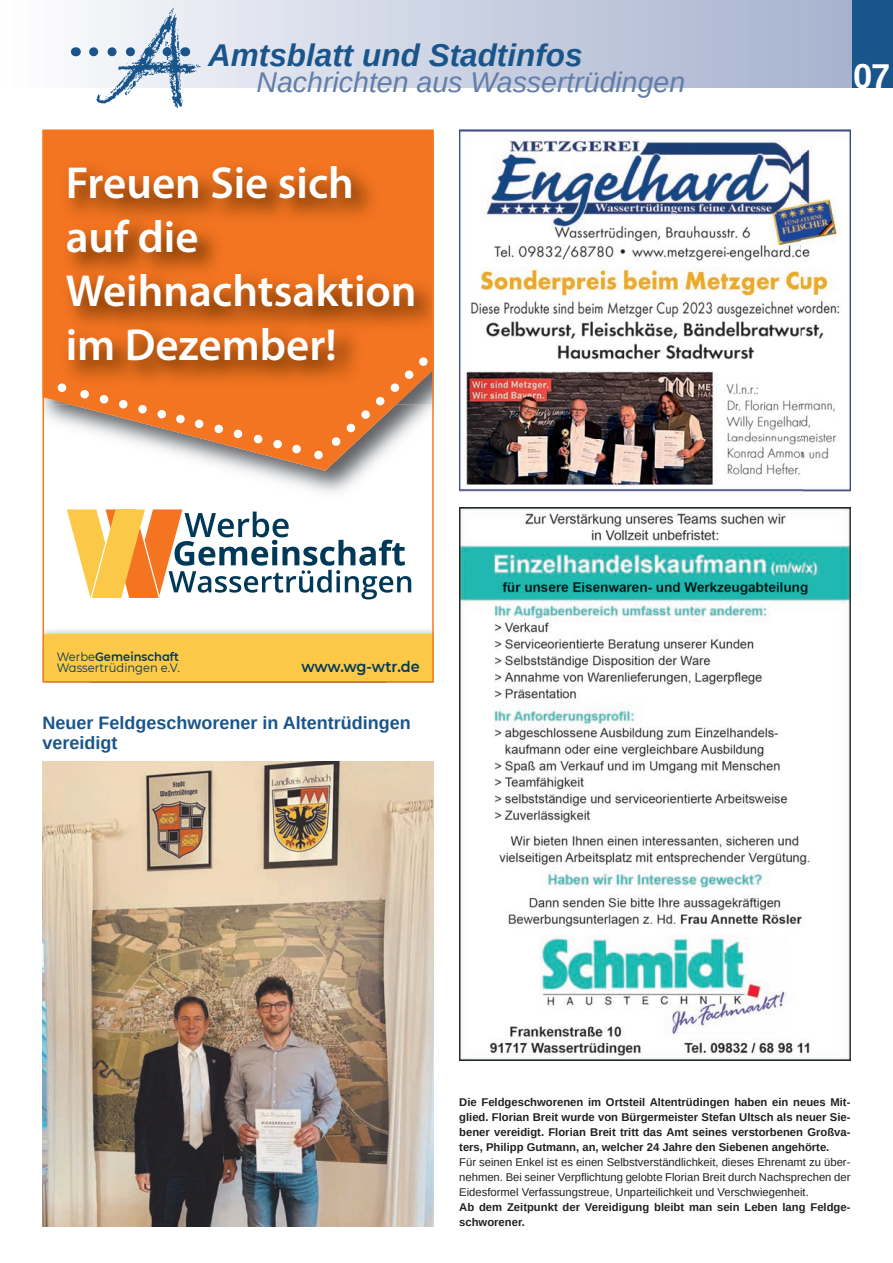
<style>
.page{position:relative;width:893px;height:1263px;background:#fff}
.page>*{position:absolute;margin:0;border:0;box-sizing:border-box;transform-origin:0 0}
.t1{font:600 45px/54px "Myriad Pro";color:#fff}
.t2{font:700 34.5px "Liberation Sans";color:#fff}
.t3{font:italic 700 31.5px "Liberation Sans";color:#19558b}
.t4{font:italic 28.5px "Liberation Sans";color:#627da9}
.t5{font:700 18px/19.5px "Liberation Sans";color:#19558b}
.t6{font:600 15.3px "CMG Sans";letter-spacing:-.005em;color:#003958;scale:.95 1}
.t7{font:12.15px/10.8px "CMG Sans";color:#003958;scale:.95 1}
.t8{font:700 11.25px/15px "Liberation Sans";color:#231f20;text-align:justify}
.t9{font:11.25px/15px "Liberation Sans";color:#231f20;text-align:justify}
.s1{font-weight:600}
</style>
<div class="page">
<div style="left:3px;top:0;width:859px;height:87px;background:linear-gradient(to right,#fbfcfd,#a4b0cd)"></div>
<svg style="left:94px;top:47px;width:2px;height:9px"></svg>
<img style="left:96px;top:8px;width:105px;height:100px">
<div style="left:853px;top:0;width:40px;height:87px;background:#19558b"></div>
<img style="left:459px;top:508px;width:391px;height:553px">
<img style="left:459px;top:130px;width:391px;height:361px">
<img style="left:43px;top:762px;width:391px;height:464px">
<svg style="left:46px;top:133px;width:385px;height:338px;fill:#f47521"></svg>
<img style="left:53px;top:147px;width:378px;height:258px">
<div style="left:314px;top:451px;width:9px;height:8px;background:#fff;border-radius:50%"></div>
<svg style="left:80px;top:389px;width:9px;height:10px"></svg>
<svg style="left:119px;top:399px;width:9px;height:10px"></svg>
<svg style="left:157px;top:409px;width:9px;height:10px"></svg>
<svg style="left:176px;top:414px;width:9px;height:10px"></svg>
<svg style="left:253px;top:434px;width:10px;height:10px"></svg>
<svg style="left:292px;top:444px;width:9px;height:10px"></svg>
<svg style="left:99px;top:394px;width:10px;height:10px"></svg>
<svg style="left:138px;top:404px;width:9px;height:10px"></svg>
<svg style="left:214px;top:424px;width:9px;height:10px"></svg>
<svg style="left:273px;top:439px;width:9px;height:10px"></svg>
<svg style="left:233px;top:429px;width:10px;height:10px"></svg>
<svg style="left:194px;top:419px;width:10px;height:9px"></svg>
<div style="left:58px;top:383px;width:8px;height:9px;background:#fff;border-radius:50%"></div>
<svg style="left:331px;top:410px;width:39px;height:36px"></svg>
<svg style="left:376px;top:357px;width:52px;height:49px"></svg>
<img style="left:91px;top:682px;width:294px;height:1px">
<div style="left:43px;top:634px;width:391px;height:47px;background:#fbc847"></div>
<svg style="left:67px;top:509px;width:344px;height:90px"></svg>
<div style="left:43px;top:130px;width:391px;height:552px;border:2px solid #f47921"></div>
<h3 class="t3" style="left:208px;top:34px;width:376px">Amtsblatt und Stadtinfos</h3>
<h3 class="t4" style="left:257px;top:63px;width:430px">Nachrichten aus Wassertrüdingen</h3>
<h2 class="t2" style="left:853px;top:53px;width:39px">07</h2>
<h1 class="t1" style="left:66px;top:154px;width:352px">Freuen Sie sich auf die<br>Weihnachtsaktion im Dezember!</h1>
<p class="t7" style="left:57px;top:651px;width:131px">Werbe<span class="s1">Gemeinschaft<br></span>Wassertrüdingen e.V.</p>
<h3 class="t6" style="left:301px;top:655px;width:126px">www.wg-wtr.de</h3>
<h3 class="t5" style="left:43px;top:714px;width:370px">Neuer Feldgeschworener in Altentrüdingen vereidigt</h3>
<p class="t8" style="left:459px;top:1095px;width:393px">Die Feldgeschworenen im Ortsteil Altentrüdingen haben ein neues Mit&shy;glied. Florian Breit wurde von Bürgermeister Stefan Ultsch als neuer Sie&shy;bener vereidigt. Florian Breit tritt das Amt seines verstorbenen Großva&shy;ters, Philipp Gutmann, an, welcher 24 Jahre den Siebenen angehörte.</p>
<p class="t9" style="left:459px;top:1154px;width:393px">Für seinen Enkel ist es einen Selbstverständlichkeit, dieses Ehrenamt zu über&shy;nehmen. Bei seiner Verpflichtung gelobte Florian Breit durch Nachsprechen der Eidesformel Verfassungstreue, Unparteilichkeit und Verschwiegenheit.</p>
<p class="t8" style="left:459px;top:1200px;width:393px">Ab dem Zeitpunkt der Vereidigung bleibt man sein Leben lang Feldge&shy;schworener.</p>
</div>
